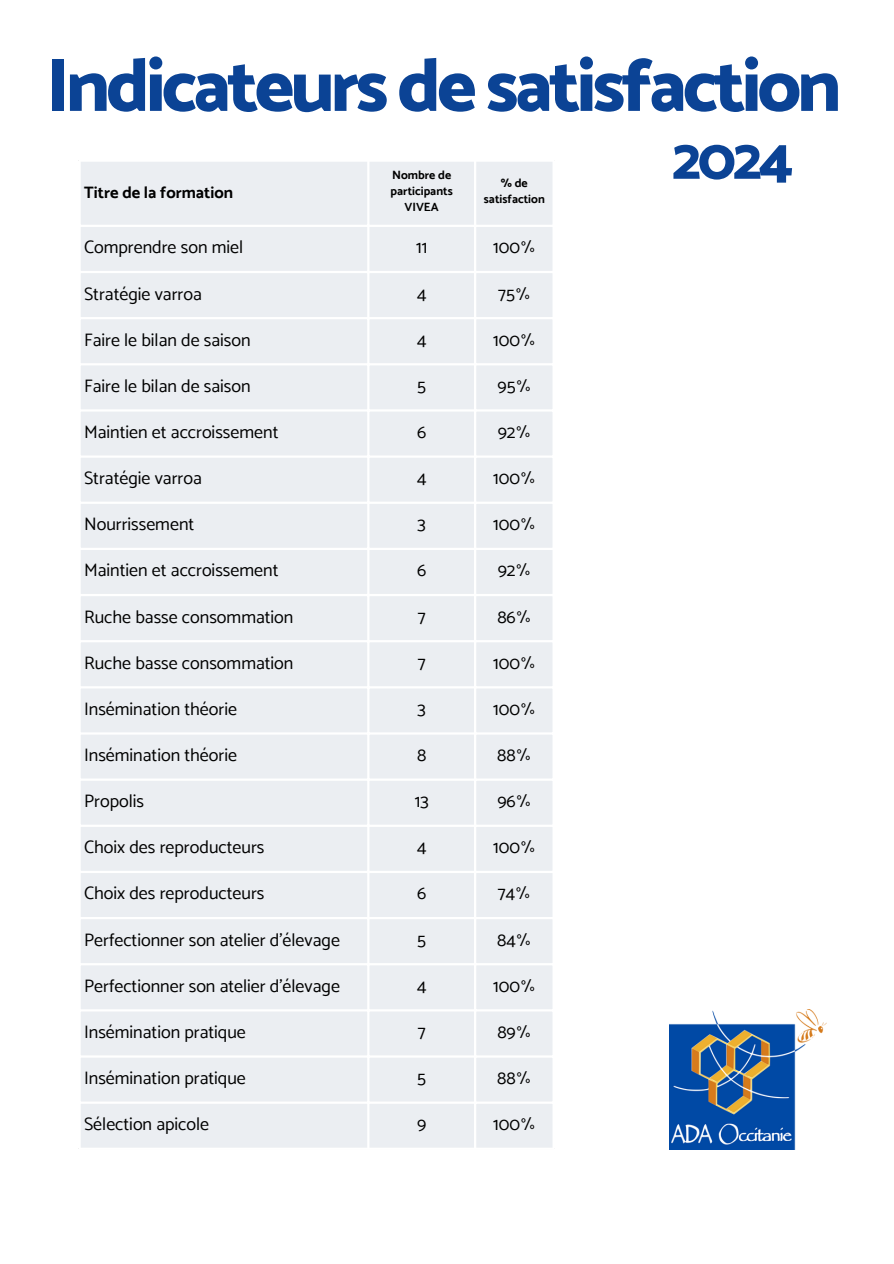
<style>
.page{position:relative;width:894px;height:1264px;background:#fff}
.page>*{position:absolute;margin:0;border:0;box-sizing:border-box;transform-origin:0 0}
.t1{font:800 75px "Catamaran";letter-spacing:-.05em;color:#0b4395}
.t2{font:800 58.8px "Catamaran";color:#0b4395}
.t3{font:18px "Catamaran";color:#000}
.t4{font:700 16.5px "Catamaran";color:#000}
.t5{font:700 12px/16px "Catamaran";color:#000;text-align:center}
</style>
<div class="page">
<img style="left:669px;top:1009px;width:157px;height:140px">
<div style="left:81px;top:162px;width:471px;height:985px;background:#ebeef2"></div>
<hr style="left:367px;top:162px;width:2px;height:985px;background:#fff">
<hr style="left:474px;top:162px;width:2px;height:985px;background:#fff">
<hr style="left:78px;top:225px;width:476px;height:2px;background:#fff">
<hr style="left:78px;top:271px;width:476px;height:2px;background:#fff">
<hr style="left:78px;top:317px;width:476px;height:2px;background:#fff">
<hr style="left:78px;top:363px;width:476px;height:2px;background:#fff">
<hr style="left:78px;top:409px;width:476px;height:2px;background:#fff">
<hr style="left:78px;top:455px;width:476px;height:3px;background:#fff">
<hr style="left:78px;top:501px;width:476px;height:3px;background:#fff">
<hr style="left:78px;top:548px;width:476px;height:2px;background:#fff">
<hr style="left:78px;top:594px;width:476px;height:2px;background:#fff">
<hr style="left:78px;top:640px;width:476px;height:2px;background:#fff">
<hr style="left:78px;top:686px;width:476px;height:2px;background:#fff">
<hr style="left:78px;top:732px;width:476px;height:2px;background:#fff">
<hr style="left:78px;top:778px;width:476px;height:2px;background:#fff">
<hr style="left:78px;top:824px;width:476px;height:3px;background:#fff">
<hr style="left:78px;top:870px;width:476px;height:3px;background:#fff">
<hr style="left:78px;top:917px;width:476px;height:2px;background:#fff">
<hr style="left:78px;top:963px;width:476px;height:2px;background:#fff">
<hr style="left:78px;top:1009px;width:476px;height:2px;background:#fff">
<hr style="left:78px;top:1055px;width:476px;height:2px;background:#fff">
<hr style="left:78px;top:1101px;width:476px;height:2px;background:#fff">
<p class="t1" style="left:46px;top:41px;width:797px">Indicateurs de satisfaction</p>
<p class="t2" style="left:671px;top:124px;width:123px">2024</p>
<p class="t5" style="left:390px;top:167px;width:64px">Nombre de participants<br>VIVEA</p>
<p class="t5" style="left:484px;top:175px;width:62px">% de satisfaction</p>
<p class="t4" style="left:84px;top:183px;width:151px">Titre de la formation</p>
<p class="t3" style="left:84px;top:237px;width:160px">Comprendre son miel</p>
<p class="t3" style="left:416px;top:237px;width:13px">11</p>
<p class="t3" style="left:493px;top:237px;width:44px">100%</p>
<p class="t3" style="left:84px;top:283px;width:119px">Stratégie varroa</p>
<p class="t3" style="left:417px;top:283px;width:11px">4</p>
<p class="t3" style="left:498px;top:283px;width:34px">75%</p>
<p class="t3" style="left:84px;top:329px;width:168px">Faire le bilan de saison</p>
<p class="t3" style="left:417px;top:329px;width:11px">4</p>
<p class="t3" style="left:493px;top:329px;width:44px">100%</p>
<p class="t3" style="left:84px;top:375px;width:168px">Faire le bilan de saison</p>
<p class="t3" style="left:417px;top:375px;width:10px">5</p>
<p class="t3" style="left:497px;top:375px;width:35px">95%</p>
<p class="t3" style="left:84px;top:421px;width:196px">Maintien et accroissement</p>
<p class="t3" style="left:417px;top:421px;width:11px">6</p>
<p class="t3" style="left:497px;top:421px;width:35px">92%</p>
<p class="t3" style="left:84px;top:467px;width:119px">Stratégie varroa</p>
<p class="t3" style="left:417px;top:467px;width:11px">4</p>
<p class="t3" style="left:493px;top:467px;width:44px">100%</p>
<p class="t3" style="left:84px;top:513px;width:112px">Nourrissement</p>
<p class="t3" style="left:417px;top:513px;width:10px">3</p>
<p class="t3" style="left:493px;top:513px;width:44px">100%</p>
<p class="t3" style="left:84px;top:559px;width:196px">Maintien et accroissement</p>
<p class="t3" style="left:417px;top:559px;width:11px">6</p>
<p class="t3" style="left:497px;top:559px;width:35px">92%</p>
<p class="t3" style="left:84px;top:606px;width:211px">Ruche basse consommation</p>
<p class="t3" style="left:417px;top:606px;width:9px">7</p>
<p class="t3" style="left:497px;top:606px;width:35px">86%</p>
<p class="t3" style="left:84px;top:652px;width:211px">Ruche basse consommation</p>
<p class="t3" style="left:417px;top:652px;width:9px">7</p>
<p class="t3" style="left:493px;top:652px;width:44px">100%</p>
<p class="t3" style="left:84px;top:698px;width:154px">Insémination théorie</p>
<p class="t3" style="left:417px;top:698px;width:10px">3</p>
<p class="t3" style="left:493px;top:698px;width:44px">100%</p>
<p class="t3" style="left:84px;top:744px;width:154px">Insémination théorie</p>
<p class="t3" style="left:417px;top:744px;width:11px">8</p>
<p class="t3" style="left:497px;top:744px;width:36px">88%</p>
<p class="t3" style="left:84px;top:790px;width:61px">Propolis</p>
<p class="t3" style="left:414px;top:790px;width:15px">13</p>
<p class="t3" style="left:497px;top:790px;width:35px">96%</p>
<p class="t3" style="left:84px;top:836px;width:182px">Choix des reproducteurs</p>
<p class="t3" style="left:417px;top:836px;width:11px">4</p>
<p class="t3" style="left:493px;top:836px;width:44px">100%</p>
<p class="t3" style="left:84px;top:882px;width:182px">Choix des reproducteurs</p>
<p class="t3" style="left:417px;top:882px;width:11px">6</p>
<p class="t3" style="left:498px;top:882px;width:34px">74%</p>
<p class="t3" style="left:84px;top:928px;width:257px">Perfectionner son atelier d'élevage</p>
<p class="t3" style="left:417px;top:928px;width:10px">5</p>
<p class="t3" style="left:497px;top:928px;width:36px">84%</p>
<p class="t3" style="left:84px;top:975px;width:257px">Perfectionner son atelier d'élevage</p>
<p class="t3" style="left:417px;top:975px;width:11px">4</p>
<p class="t3" style="left:493px;top:975px;width:44px">100%</p>
<p class="t3" style="left:84px;top:1021px;width:163px">Insémination pratique</p>
<p class="t3" style="left:417px;top:1021px;width:9px">7</p>
<p class="t3" style="left:497px;top:1021px;width:35px">89%</p>
<p class="t3" style="left:84px;top:1067px;width:163px">Insémination pratique</p>
<p class="t3" style="left:417px;top:1067px;width:10px">5</p>
<p class="t3" style="left:497px;top:1067px;width:36px">88%</p>
<p class="t3" style="left:84px;top:1113px;width:127px">Sélection apicole</p>
<p class="t3" style="left:417px;top:1113px;width:11px">9</p>
<p class="t3" style="left:493px;top:1113px;width:44px">100%</p>
</div>
